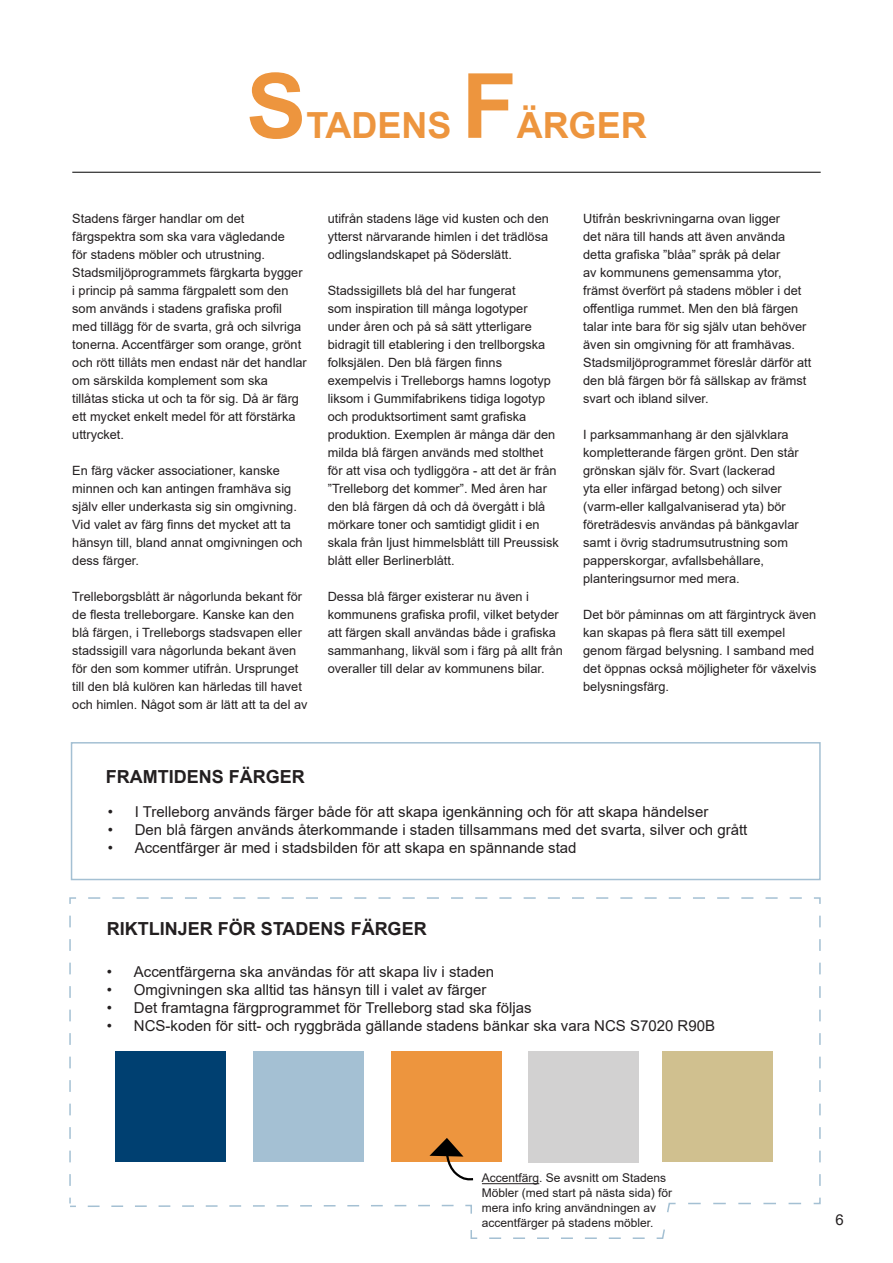
<style>
.page{position:relative;width:893px;height:1263px;background:#fff}
.page>*{position:absolute;margin:0;border:0;box-sizing:border-box;transform-origin:0 0}
.t1{font:700 90px "Arial";color:#ed953e}
.t2{font:700 36px "Arial";color:#ed953e}
.t3{font:700 18px "Arial";color:#231f20}
.t4{font:15px "Arial";color:#231f20}
.t5{font:12.75px/18px "Arial";color:#231f20}
.t6{font:12px/15px "Arial";color:#231f20}
</style>
<div class="page">
<hr style="left:72px;top:172px;width:749px;height:1px;background:#000">
<div style="left:71px;top:742px;width:750px;height:138px;border:2px solid #a4c0d3"></div>
<svg style="left:69px;top:897px;width:752px;height:342px"></svg>
<p class="t1" style="left:246px;top:43px;width:62px">S</p>
<p class="t2" style="left:306px;top:100px;width:147px">TADENS</p>
<p class="t1" style="left:462px;top:43px;width:56px">F</p>
<p class="t2" style="left:517px;top:100px;width:131px">ÄRGER</p>
<p class="t5" style="left:72px;top:209px;width:236px">Stadens färger handlar om det färgspektra som ska vara vägledande<br>för stadens möbler och utrustning.<br>Stadsmiljöprogrammets färgkarta bygger i princip på samma färgpalett som den som används i stadens grafiska profil med tillägg för de svarta, grå och silvriga tonerna. Accentfärger som orange, grönt och rött tillåts men endast när det handlar om särskilda komplement som ska tillåtas sticka ut och ta för sig. Då är färg ett mycket enkelt medel för att förstärka uttrycket.</p>
<p class="t5" style="left:72px;top:461px;width:232px">En färg väcker associationer, kanske minnen och kan antingen framhäva sig själv eller underkasta sig sin omgivning.<br>Vid valet av färg finns det mycket att ta hänsyn till, bland annat omgivningen och dess färger.</p>
<p class="t5" style="left:72px;top:587px;width:237px">Trelleborgsblått är någorlunda bekant för de flesta trelleborgare. Kanske kan den blå färgen, i Trelleborgs stadsvapen eller stadssigill vara någorlunda bekant även för den som kommer utifrån. Ursprunget till den blå kulören kan härledas till havet och himlen. Något som är lätt att ta del av</p>
<p class="t5" style="left:328px;top:209px;width:223px;text-align:justify">utifrån stadens läge vid kusten och den ytterst närvarande himlen i det trädlösa odlingslandskapet på Söderslätt.</p>
<p class="t5" style="left:328px;top:281px;width:232px">Stadssigillets blå del har fungerat<br>som inspiration till många logotyper under åren och på så sätt ytterligare bidragit till etablering i den trellborgska folksjälen. Den blå färgen finns exempelvis i Trelleborgs hamns logotyp liksom i Gummifabrikens tidiga logotyp och produktsortiment samt grafiska produktion. Exemplen är många där den milda blå färgen används med stolthet för att visa och tydliggöra - att det är från ”Trelleborg det kommer”. Med åren har den blå färgen då och då övergått i blå mörkare toner och samtidigt glidit i en skala från ljust himmelsblått till Preussisk blått eller Berlinerblått.</p>
<p class="t5" style="left:328px;top:587px;width:237px">Dessa blå färger existerar nu även i kommunens grafiska profil, vilket betyder att färgen skall användas både i grafiska sammanhang, likväl som i färg på allt från overaller till delar av kommunens bilar.</p>
<p class="t5" style="left:583px;top:209px;width:230px">Utifrån beskrivningarna ovan ligger<br>det nära till hands att även använda detta grafiska ”blåa” språk på delar<br>av kommunens gemensamma ytor, främst överfört på stadens möbler i det offentliga rummet. Men den blå färgen talar inte bara för sig själv utan behöver även sin omgivning för att framhävas.<br>Stadsmiljöprogrammet föreslår därför att den blå färgen bör få sällskap av främst svart och ibland silver.</p>
<p class="t5" style="left:583px;top:425px;width:217px">I parksammanhang är den självklara kompletterande färgen grönt. Den står grönskan själv för. Svart (lackerad<br>yta eller infärgad betong) och silver (varm-eller kallgalvaniserad yta) bör företrädesvis användas på bänkgavlar samt i övrig stadrumsutrustning som papperskorgar, avfallsbehållare, planteringsurnor med mera.</p>
<p class="t5" style="left:583px;top:605px;width:235px">Det bör påminnas om att färgintryck även kan skapas på flera sätt till exempel genom färgad belysning. I samband med det öppnas också möjligheter för växelvis belysningsfärg.</p>
<p class="t3" style="left:106px;top:763px;width:200px">FRAMTIDENS FÄRGER</p>
<p class="t4" style="left:108px;top:801px;width:602px">• I Trelleborg används färger både för att skapa igenkänning och för att skapa händelser</p>
<p class="t4" style="left:108px;top:819px;width:641px">• Den blå färgen används återkommande i staden tillsammans med det svarta, silver och grått</p>
<p class="t4" style="left:108px;top:837px;width:470px">• Accentfärger är med i stadsbilden för att skapa en spännande stad</p>
<p class="t3" style="left:107px;top:916px;width:321px">RIKTLINJER FÖR STADENS FÄRGER</p>
<p class="t4" style="left:107px;top:961px;width:389px">• Accentfärgerna ska användas för att skapa liv i staden</p>
<p class="t4" style="left:107px;top:979px;width:381px">• Omgivningen ska alltid tas hänsyn till i valet av färger</p>
<p class="t4" style="left:107px;top:997px;width:426px">• Det framtagna färgprogrammet för Trelleborg stad ska följas</p>
<p class="t4" style="left:107px;top:1015px;width:610px">• NCS-koden för sitt- och ryggbräda gällande stadens bänkar ska vara NCS S7020 R90B</p>
<p class="t6" style="left:482px;top:1170px;width:192px">Accentfärg. Se avsnitt om Stadens Möbler (med start på nästa sida) för mera info kring användningen av accentfärger på stadens möbler.</p>
<p class="t4" style="left:836px;top:1209px;width:10px">6</p>
</div>
